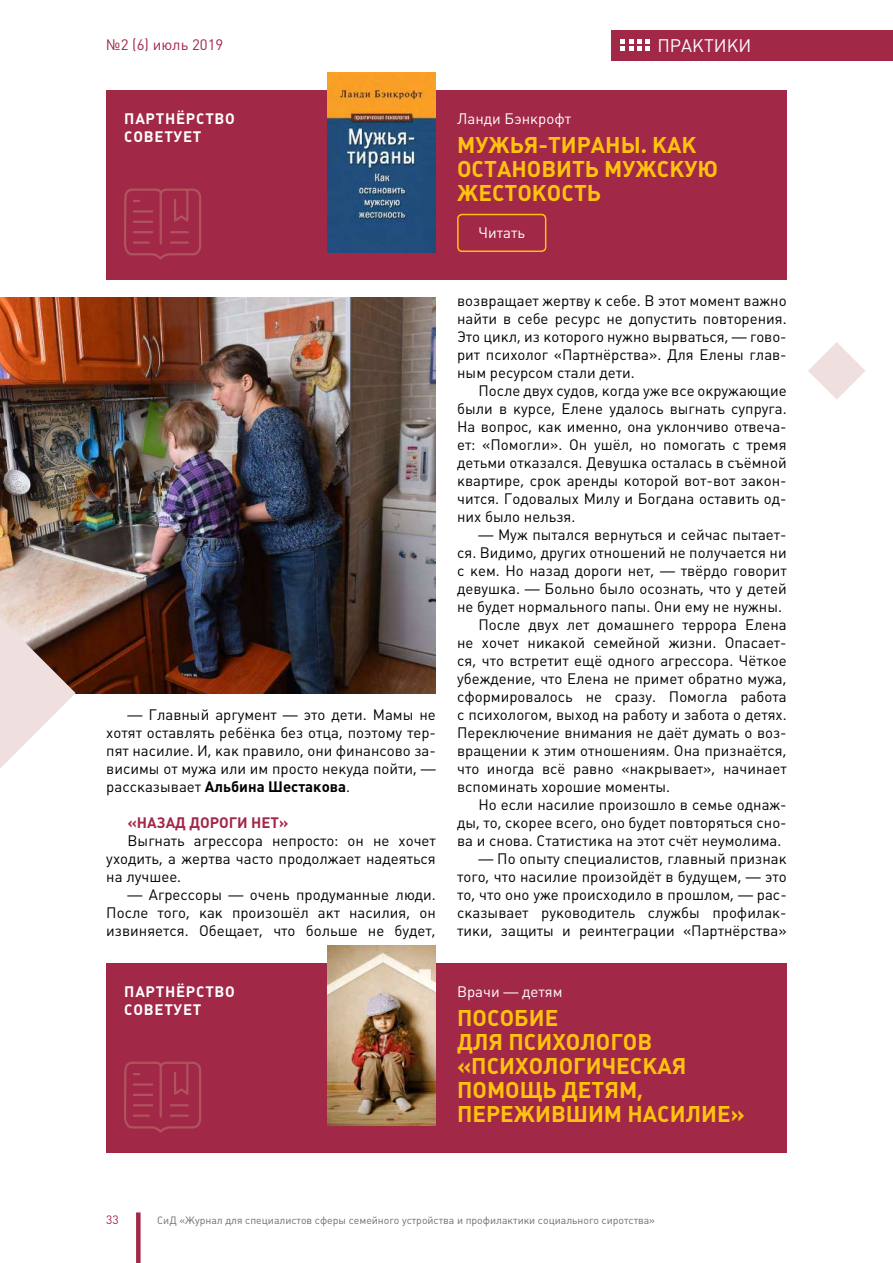
<style>
.page{position:relative;width:893px;height:1263px;background:#fff}
.page>*{position:absolute;margin:0;border:0;box-sizing:border-box;transform-origin:0 0}
.t1{font:700 22.5px/24px "Plumb";color:#ffc20e}
.t2{font:18px "Plumb";color:#fff}
.t3{font:15px/18px "Plumb";color:#000;text-align:justify}
.t4{font:700 15px/18px "Plumb";letter-spacing:.05em;color:#fff}
.t5{font:15px "Plumb";color:#fff}
.t6{font:700 15px "Plumb";color:#a22848}
.t7{font:15px "Plumb";color:#a22848}
.t8{font:12px "Plumb";color:#a22848}
.t9{font:10.5px "Plumb";color:#6d6e71}
.s1{font-weight:700}
</style>
<div class="page">
<div style="left:106px;top:90px;width:681px;height:189px;background:#a22848"></div>
<div style="left:457px;top:214px;width:89px;height:38px;border:2px solid #ffc20e;border-radius:4px"></div>
<img style="left:328px;top:72px;width:108px;height:180px">
<svg style="left:124px;top:188px;width:77px;height:72px"></svg>
<div style="left:106px;top:963px;width:681px;height:189px;background:#a22848"></div>
<img style="left:328px;top:945px;width:108px;height:180px">
<svg style="left:124px;top:1061px;width:77px;height:72px"></svg>
<img style="left:0;top:297px;width:436px;height:396px">
<svg style="left:0;top:617px;width:76px;height:151px"></svg>
<svg style="left:808px;top:342px;width:57px;height:58px"></svg>
<div style="left:611px;top:30px;width:282px;height:30px;background:#a22848"></div>
<div style="left:136px;top:1212px;width:5px;height:51px;background:#a22848"></div>
<svg style="left:620px;top:39px;width:30px;height:12px"></svg>
<p class="t7" style="left:106px;top:37px;width:119px">№2 (6) июль 2019</p>
<p class="t2" style="left:657px;top:35px;width:95px">ПРАКТИКИ</p>
<p class="t4" style="left:124px;top:109px;width:112px">ПАРТНЁРСТВО<br>СОВЕТУЕТ</p>
<p class="t5" style="left:457px;top:110px;width:115px">Ланди Бэнкрофт</p>
<h1 class="t1" style="left:457px;top:133px;width:262px">МУЖЬЯ-ТИРАНЫ. КАК<br>ОСТАНОВИТЬ МУЖСКУЮ<br>ЖЕСТОКОСТЬ</h1>
<p class="t5" style="left:478px;top:224px;width:48px">Читать</p>
<p class="t3" style="left:106px;top:706px;width:331px;text-indent:21px">— Главный аргумент — это дети. Мамы не хотят оставлять ребёнка без отца, поэтому тер&shy;пят насилие. И, как правило, они финансово за&shy;висимы от мужа или им просто некуда пойти, — рассказывает <span class="s1">Альбина Шестакова</span>.</p>
<p class="t6" style="left:128px;top:814px;width:163px">«НАЗАД ДОРОГИ НЕТ»</p>
<p class="t3" style="left:106px;top:832px;width:331px;text-indent:21px">Выгнать агрессора непросто: он не хочет уходить, а жертва часто продолжает надеяться на лучшее.</p>
<p class="t3" style="left:106px;top:886px;width:331px;text-indent:21px">— Агрессоры — очень продуманные люди.<br>После того, как произошёл акт насилия, он извиняется. Обещает, что больше не будет,</p>
<p class="t4" style="left:124px;top:982px;width:112px">ПАРТНЁРСТВО<br>СОВЕТУЕТ</p>
<p class="t3" style="left:457px;top:292px;width:331px">возвращает жертву к себе. В этот момент важно найти в себе ресурс не допустить повторения.<br>Это цикл, из которого нужно вырваться, — гово&shy;рит психолог «Партнёрства». Для Елены глав&shy;ным ресурсом стали дети.</p>
<p class="t3" style="left:457px;top:382px;width:331px;text-indent:21px">После двух судов, когда уже все окружающие были в курсе, Елене удалось выгнать супруга.<br>На вопрос, как именно, она уклончиво отвеча&shy;ет: «Помогли». Он ушёл, но помогать с тремя детьми отказался. Девушка осталась в съёмной квартире, срок аренды которой вот-вот закон&shy;чится. Годовалых Милу и Богдана оставить од&shy;них было нельзя.</p>
<p class="t3" style="left:478px;top:526px;width:310px">— Муж пытался вернуться и сейчас пытает-</p>
<p class="t3" style="left:457px;top:544px;width:331px">ся. Видимо, других отношений не получается ни</p>
<p class="t3" style="left:457px;top:562px;width:331px">с кем. Но назад дороги нет, — твёрдо говорит</p>
<p class="t3" style="left:457px;top:580px;width:331px">девушка. — Больно было осознать, что у детей</p>
<p class="t3" style="left:457px;top:598px;width:326px">не будет нормального папы. Они ему не нужны.</p>
<p class="t3" style="left:478px;top:616px;width:310px">После двух лет домашнего террора Елена</p>
<p class="t3" style="left:457px;top:634px;width:331px">не хочет никакой семейной жизни. Опасает-</p>
<p class="t3" style="left:457px;top:652px;width:331px">ся, что встретит ещё одного агрессора. Чёткое</p>
<p class="t3" style="left:457px;top:670px;width:331px">убеждение, что Елена не примет обратно мужа,</p>
<p class="t3" style="left:457px;top:688px;width:331px">сформировалось не сразу. Помогла работа</p>
<p class="t3" style="left:457px;top:706px;width:331px">с психологом, выход на работу и забота о детях.</p>
<p class="t3" style="left:457px;top:724px;width:331px">Переключение внимания не даёт думать о воз-</p>
<p class="t3" style="left:457px;top:742px;width:331px">вращении к этим отношениям. Она признаётся,</p>
<p class="t3" style="left:457px;top:760px;width:331px">что иногда всё равно «накрывает», начинает</p>
<p class="t3" style="left:457px;top:778px;width:214px">вспоминать хорошие моменты.</p>
<p class="t3" style="left:478px;top:796px;width:310px">Но если насилие произошло в семье однаж-</p>
<p class="t3" style="left:457px;top:814px;width:331px">ды, то, скорее всего, оно будет повторяться сно-</p>
<p class="t3" style="left:457px;top:832px;width:326px">ва и снова. Статистика на этот счёт неумолима.</p>
<p class="t3" style="left:457px;top:850px;width:331px;text-indent:21px">— По опыту специалистов, главный признак того, что насилие произойдёт в будущем, — это то, что оно уже происходило в прошлом, — рас&shy;сказывает руководитель службы профилак&shy;тики, защиты и реинтеграции «Партнёрства»</p>
<p class="t5" style="left:457px;top:983px;width:107px">Врачи — детям</p>
<h1 class="t1" style="left:457px;top:1006px;width:289px">ПОСОБИЕ<br>ДЛЯ ПСИХОЛОГОВ «ПСИХОЛОГИЧЕСКАЯ<br>ПОМОЩЬ ДЕТЯМ,<br>ПЕРЕЖИВШИМ НАСИЛИЕ»</h1>
<p class="t8" style="left:106px;top:1213px;width:14px">33</p>
<p class="t9" style="left:157px;top:1214px;width:499px">СиД «Журнал для специалистов сферы семейного устройства и профилактики социального сиротства»</p>
</div>
